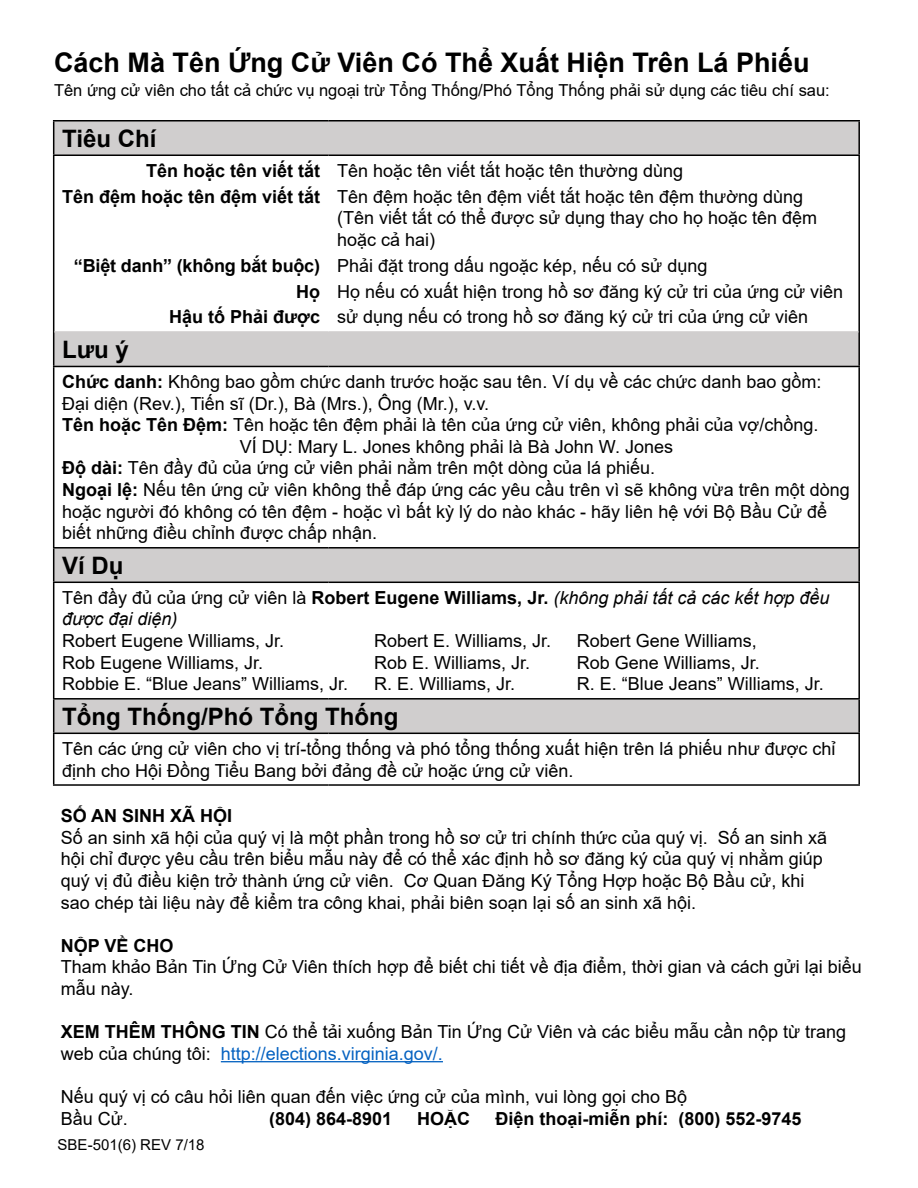
<style>
.page{position:relative;width:918px;height:1188px;background:#fff}
.page>*{position:absolute;margin:0;border:0;box-sizing:border-box;transform-origin:0 0}
.t1{font:700 27px "Arial";color:#000}
.t2{font:700 24px "Arial";color:#000}
.t3{font:18px/21.6px "Arial";color:#000}
.t4{font:700 18px/25.8px "Arial";color:#000;text-align:right}
.t5{font:16.5px "Arial";color:#000}
.Paragraph_Style3{font:15px "Arial";color:#000}
.s1{font-weight:700}
.s2{font-style:italic}
.s3{color:#0562c1}
</style>
<div class="page">
<div style="left:54px;top:122px;width:804px;height:33px;background:#d0cece"></div>
<svg style="left:54px;top:156px;width:804px;height:628px"></svg>
<hr style="left:53px;top:121px;width:1px;height:34px;background:#000">
<hr style="left:858px;top:121px;width:2px;height:34px;background:#000">
<hr style="left:53px;top:120px;width:276px;height:2px;background:#000">
<hr style="left:329px;top:120px;width:531px;height:2px;background:#000">
<hr style="left:53px;top:156px;width:1px;height:176px;background:#000">
<hr style="left:858px;top:156px;width:2px;height:176px;background:#000">
<hr style="left:53px;top:155px;width:276px;height:1px;background:#000">
<hr style="left:329px;top:155px;width:531px;height:1px;background:#000">
<hr style="left:53px;top:332px;width:1px;height:34px;background:#000">
<hr style="left:858px;top:332px;width:2px;height:34px;background:#000">
<hr style="left:54px;top:331px;width:275px;height:2px;background:#d0cece">
<hr style="left:329px;top:331px;width:529px;height:2px;background:#d0cece">
<hr style="left:53px;top:367px;width:1px;height:180px;background:#000">
<hr style="left:858px;top:367px;width:2px;height:180px;background:#000">
<hr style="left:53px;top:366px;width:276px;height:1px;background:#000">
<hr style="left:329px;top:366px;width:531px;height:1px;background:#000">
<hr style="left:53px;top:549px;width:1px;height:33px;background:#000">
<hr style="left:858px;top:549px;width:2px;height:33px;background:#000">
<hr style="left:53px;top:547px;width:276px;height:2px;background:#000">
<hr style="left:329px;top:547px;width:531px;height:2px;background:#000">
<hr style="left:53px;top:583px;width:1px;height:115px;background:#000">
<hr style="left:858px;top:583px;width:2px;height:115px;background:#000">
<hr style="left:53px;top:582px;width:276px;height:1px;background:#000">
<hr style="left:329px;top:582px;width:531px;height:1px;background:#000">
<hr style="left:53px;top:700px;width:1px;height:33px;background:#000">
<hr style="left:858px;top:700px;width:2px;height:33px;background:#000">
<hr style="left:53px;top:698px;width:276px;height:2px;background:#000">
<hr style="left:329px;top:698px;width:531px;height:2px;background:#000">
<hr style="left:53px;top:734px;width:1px;height:50px;background:#000">
<hr style="left:858px;top:734px;width:2px;height:50px;background:#000">
<hr style="left:53px;top:733px;width:276px;height:1px;background:#000">
<hr style="left:329px;top:733px;width:531px;height:1px;background:#000">
<hr style="left:53px;top:784px;width:276px;height:2px;background:#000">
<hr style="left:329px;top:784px;width:531px;height:2px;background:#000">
<hr style="left:221px;top:1061px;width:222px;height:1px;background:#0562c1">
<p class="t1" style="left:54px;top:44px;width:757px">Cách Mà Tên Ứng Cử Viên Có Thể Xuất Hiện Trên Lá Phiếu</p>
<p class="t5" style="left:54px;top:79px;width:777px">Tên ứng cử viên cho tất cả chức vụ ngoại trừ Tổng Thống/Phó Tổng Thống phải sử dụng các tiêu chí sau:</p>
<p class="t2" style="left:62px;top:121px;width:96px">Tiêu Chí</p>
<p class="t4" style="left:62px;top:158px;width:259px">Tên hoặc tên viết tắt<br>Tên đệm hoặc tên đệm viết tắt</p>
<p class="t4" style="left:74px;top:253px;width:248px">“Biệt danh” (không bắt buộc)<br>Họ<br>Hậu tố Phải được</p>
<p class="t3" style="left:337px;top:158px;width:468px;line-height:25.8px">Tên hoặc tên viết tắt hoặc tên thường dùng<br>Tên đệm hoặc tên đệm viết tắt hoặc tên đệm thường dùng</p>
<p class="t3" style="left:337px;top:207px;width:482px">(Tên viết tắt có thể được sử dụng thay cho họ hoặc tên đệm hoặc cả hai)</p>
<p class="t3" style="left:337px;top:252px;width:508px;line-height:25.8px">Phải đặt trong dấu ngoặc kép, nếu có sử dụng<br>Họ nếu có xuất hiện trong hồ sơ đăng ký cử tri của ứng cử viên sử dụng nếu có trong hồ sơ đăng ký cử tri của ứng cử viên</p>
<p class="t2" style="left:62px;top:333px;width:68px">Lưu ý</p>
<p class="t3" style="left:62px;top:371px;width:761px"><span class="s1">Chức danh:</span> Không bao gồm chức danh trước hoặc sau tên. Ví dụ về các chức danh bao gồm:</p>
<p class="t3" style="left:62px;top:392px;width:429px">Đại diện (Rev.), Tiến sĩ (Dr.), Bà (Mrs.), Ông (Mr.), v.v.</p>
<p class="t3" style="left:62px;top:414px;width:758px"><span class="s1">Tên hoặc Tên Đệm:</span> Tên hoặc tên đệm phải là tên của ứng cử viên, không phải của vợ/chồng.</p>
<p class="t3" style="left:240px;top:436px;width:435px">VÍ DỤ: Mary L. Jones không phải là Bà John W. Jones</p>
<p class="t3" style="left:62px;top:457px;width:595px"><span class="s1">Độ dài:</span> Tên đầy đủ của ứng cử viên phải nằm trên một dòng của lá phiếu.</p>
<p class="t3" style="left:62px;top:479px;width:789px"><span class="s1">Ngoại lệ:</span> Nếu tên ứng cử viên không thể đáp ứng các yêu cầu trên vì sẽ không vừa trên một dòng</p>
<p class="t3" style="left:62px;top:500px;width:767px">hoặc người đó không có tên đệm - hoặc vì bất kỳ lý do nào khác - hãy liên hệ với Bộ Bầu Cử để</p>
<p class="t3" style="left:62px;top:522px;width:317px">biết những điều chỉnh được chấp nhận.</p>
<p class="t2" style="left:62px;top:548px;width:63px">Ví Dụ</p>
<p class="t3" style="left:62px;top:587px;width:769px">Tên đầy đủ của ứng cử viên là <span class="s1">Robert Eugene Williams, Jr.</span> <span class="s2">(không phải tất cả các kết hợp đều được đại diện)<br></span>Robert Eugene Williams, Jr.</p>
<p class="t3" style="left:374px;top:630px;width:179px">Robert E. Williams, Jr.</p>
<p class="t3" style="left:577px;top:630px;width:182px">Robert Gene Williams,</p>
<p class="t3" style="left:62px;top:651px;width:203px">Rob Eugene Williams, Jr.</p>
<p class="t3" style="left:374px;top:651px;width:158px">Rob E. Williams, Jr.</p>
<p class="t3" style="left:577px;top:651px;width:185px">Rob Gene Williams, Jr.</p>
<p class="t3" style="left:62px;top:673px;width:288px">Robbie E. “Blue Jeans” Williams, Jr.</p>
<p class="t3" style="left:374px;top:673px;width:143px">R. E. Williams, Jr.</p>
<p class="t3" style="left:577px;top:673px;width:249px">R. E. “Blue Jeans” Williams, Jr.</p>
<p class="t2" style="left:62px;top:699px;width:338px">Tổng Thống/Phó Tổng Thống</p>
<p class="t3" style="left:62px;top:738px;width:775px">Tên các ứng cử viên cho vị trí-tổng thống và phó tổng thống xuất hiện trên lá phiếu như được chỉ định cho Hội Đồng Tiểu Bang bởi đảng đề cử hoặc ứng cử viên.</p>
<p class="t3" style="left:61px;top:805px;width:768px"><span class="s1">SỐ AN SINH XÃ HỘI<br></span>Số an sinh xã hội của quý vị là một phần trong hồ sơ cử tri chính thức của quý vị. Số an sinh xã hội chỉ được yêu cầu trên biểu mẫu này để có thể xác định hồ sơ đăng ký của quý vị nhằm giúp quý vị đủ điều kiện trở thành ứng cử viên. Cơ Quan Đăng Ký Tổng Hợp hoặc Bộ Bầu cử, khi sao chép tài liệu này để kiểm tra công khai, phải biên soạn lại số an sinh xã hội.</p>
<p class="t3" style="left:61px;top:935px;width:803px"><span class="s1">NỘP VỀ CHO<br></span>Tham khảo Bản Tin Ứng Cử Viên thích hợp để biết chi tiết về địa điểm, thời gian và cách gửi lại biểu mẫu này.</p>
<p class="t3" style="left:61px;top:1021px;width:787px"><span class="s1">XEM THÊM THÔNG TIN</span> Có thể tải xuống Bản Tin Ứng Cử Viên và các biểu mẫu cần nộp từ trang web của chúng tôi: <span class="s3">http://elections.virginia.gov/.</span></p>
<p class="t3" style="left:61px;top:1086px;width:628px">Nếu quý vị có câu hỏi liên quan đến việc ứng cử của mình, vui lòng gọi cho Bộ<br>Bầu Cử.</p>
<p class="t4" style="left:269px;top:1106px;width:125px">(804) 864-8901</p>
<p class="t4" style="left:417px;top:1106px;width:54px">HOẶC</p>
<p class="t4" style="left:495px;top:1106px;width:308px">Điện thoại-miễn phí: (800) 552-9745</p>
<p class="Paragraph_Style3" style="left:58px;top:1135px;width:149px">SBE-501(6) REV 7/18</p>
<p class="Paragraph_Style3" style="left:61px;top:1136px;width:149px">SBE-501(3) REV 7/18</p>
</div>
